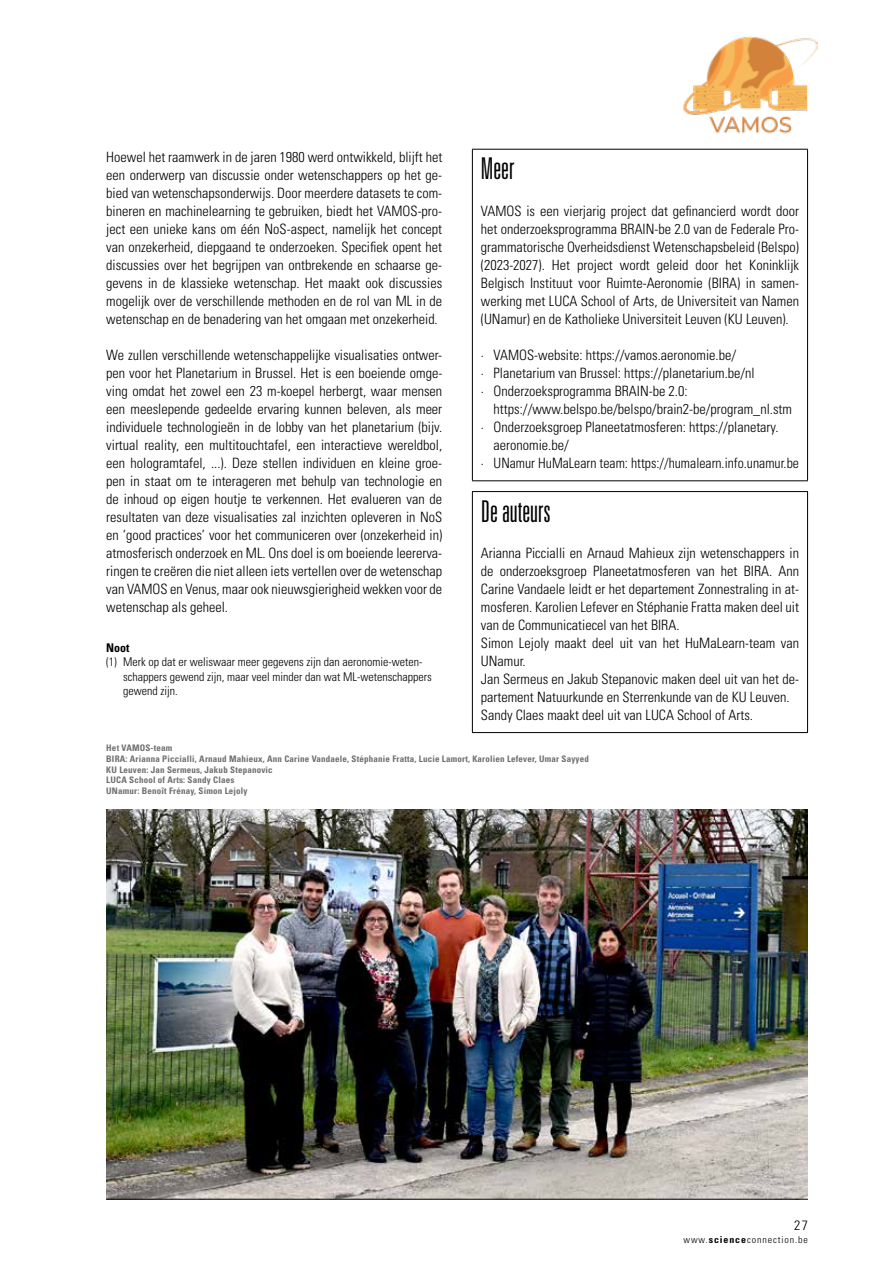
<style>
.page{position:relative;width:893px;height:1263px;background:#fff}
.page>*{position:absolute;margin:0;border:0;box-sizing:border-box;transform-origin:0 0}
.t1{font:300 ultra-condensed 30px "Univers LT Std";color:#000;scale:.94 1}
.t2{font:300 condensed 14.25px/18px "Univers LT Std";color:#000;text-align:justify}
.t3{font:300 condensed 13.5px "Univers LT Std";color:#000;scale:1.04 1}
.t4{font:300 condensed 12px/14.4px "Univers LT Std";color:#000}
.t5{font:700 condensed 12px "Univers LT Std";color:#000}
.t6{font:300 condensed 9.6px "Univers LT Std";letter-spacing:.09em;color:#000;scale:1.04 1}
.t7{font:700 condensed 9px/10.8px "Univers LT Std";letter-spacing:.02em;color:#706f6f}
.s1{font-weight:700}
</style>
<div class="page">
<img style="left:106px;top:809px;width:702px;height:390px">
<hr style="left:106px;top:1199px;width:702px;height:1px;background:#000">
<hr style="left:472px;top:149px;width:336px;height:1px;background:#000">
<hr style="left:472px;top:150px;width:1px;height:330px;background:#000">
<hr style="left:807px;top:150px;width:1px;height:330px;background:#000">
<hr style="left:472px;top:480px;width:336px;height:1px;background:#000">
<hr style="left:472px;top:491px;width:336px;height:1px;background:#000">
<hr style="left:472px;top:492px;width:1px;height:240px;background:#000">
<hr style="left:807px;top:492px;width:1px;height:240px;background:#000">
<hr style="left:472px;top:732px;width:336px;height:1px;background:#000">
<img style="left:683px;top:36px;width:134px;height:98px">
<p class="t2" style="left:106px;top:148px;width:337px">Hoewel het raamwerk in de jaren 1980 werd ontwikkeld, blijft het een onderwerp van discussie onder wetenschappers op het ge&shy;bied van wetenschapsonderwijs. Door meerdere datasets te com&shy;bineren en machinelearning te gebruiken, biedt het VAMOS-pro&shy;ject een unieke kans om één NoS-aspect, namelijk het concept van onzekerheid, diepgaand te onderzoeken. Specifiek opent het discussies over het begrijpen van ontbrekende en schaarse ge&shy;gevens in de klassieke wetenschap. Het maakt ook discussies mogelijk over de verschillende methoden en de rol van ML in de wetenschap en de benadering van het omgaan met onzekerheid.</p>
<p class="t2" style="left:106px;top:346px;width:337px">We zullen verschillende wetenschappelijke visualisaties ontwer&shy;pen voor het Planetarium in Brussel. Het is een boeiende omge&shy;ving omdat het zowel een 23 m-koepel herbergt, waar mensen een meeslepende gedeelde ervaring kunnen beleven, als meer individuele technologieën in de lobby van het planetarium (bijv. virtual reality, een multitouchtafel, een interactieve wereldbol, een hologramtafel, ...). Deze stellen individuen en kleine groe&shy;pen in staat om te interageren met behulp van technologie en de inhoud op eigen houtje te verkennen. Het evalueren van de resultaten van deze visualisaties zal inzichten opleveren in NoS en ‘good practices’ voor het communiceren over (onzekerheid in) atmosferisch onderzoek en ML. Ons doel is om boeiende leererva&shy;ringen te creëren die niet alleen iets vertellen over de wetenschap van VAMOS en Venus, maar ook nieuwsgierigheid wekken voor de wetenschap als geheel.</p>
<h1 class="t1" style="left:481px;top:153px;width:38px">Meer</h1>
<p class="t2" style="left:481px;top:202px;width:320px">VAMOS is een vierjarig project dat gefinancierd wordt door het onderzoeksprogramma BRAIN-be 2.0 van de Federale Pro&shy;grammatorische Overheidsdienst Wetenschapsbeleid (Belspo) (2023-2027). Het project wordt geleid door het Koninklijk Belgisch Instituut voor Ruimte-Aeronomie (BIRA) in samen&shy;werking met LUCA School of Arts, de Universiteit van Namen (UNamur) en de Katholieke Universiteit Leuven (KU Leuven).</p>
<p class="t2" style="left:481px;top:346px;width:275px;text-align:left">· VAMOS-website: https://vamos.aeronomie.be/<br>· Planetarium van Brussel: https://planetarium.be/nl · Onderzoeksprogramma BRAIN-be 2.0:</p>
<p class="t2" style="left:494px;top:400px;width:300px">https://www.belspo.be/belspo/brain2-be/program_nl.stm</p>
<p class="t2" style="left:481px;top:418px;width:299px">· Onderzoeksgroep Planeetatmosferen: https://planetary.</p>
<p class="t2" style="left:494px;top:436px;width:77px">aeronomie.be/</p>
<p class="t2" style="left:481px;top:454px;width:320px">· UNamur HuMaLearn team: https://humalearn.info.unamur.be</p>
<h1 class="t1" style="left:481px;top:495px;width:76px">De auteurs</h1>
<p class="t2" style="left:481px;top:544px;width:320px;text-align:left">Arianna Piccialli en Arnaud Mahieux zijn wetenschappers in de onderzoeksgroep Planeetatmosferen van het BIRA. Ann Carine Vandaele leidt er het departement Zonnestraling in at&shy;mosferen. Karolien Lefever en Stéphanie Fratta maken deel uit van de Communicatiecel van het BIRA.<br>Simon Lejoly maakt deel uit van het HuMaLearn-team van UNamur.<br>Jan Sermeus en Jakub Stepanovic maken deel uit van het de&shy;partement Natuurkunde en Sterrenkunde van de KU Leuven.<br>Sandy Claes maakt deel uit van LUCA School of Arts.</p>
<p class="t7" style="left:106px;top:742px;width:484px">Het VAMOS-team<br>BIRA: Arianna Piccialli, Arnaud Mahieux, Ann Carine Vandaele, Stéphanie Fratta, Lucie Lamort, Karolien Lefever, Umar Sayyed KU Leuven: Jan Sermeus, Jakub Stepanovic<br>LUCA School of Arts: Sandy Claes<br>UNamur: Benoît Frénay, Simon Lejoly</p>
<p class="t5" style="left:106px;top:640px;width:25px">Noot</p>
<p class="t4" style="left:123px;top:655px;width:310px;text-indent:-17px">(1) Merk op dat er weliswaar meer gegevens zijn dan aeronomie-weten&shy;schappers gewend zijn, maar veel minder dan wat ML-wetenschappers gewend zijn.</p>
<p class="t3" style="left:794px;top:1217px;width:15px">27</p>
<p class="t6" style="left:684px;top:1233px;width:121px">www.<span class="s1">science</span>connection.be</p>
</div>
